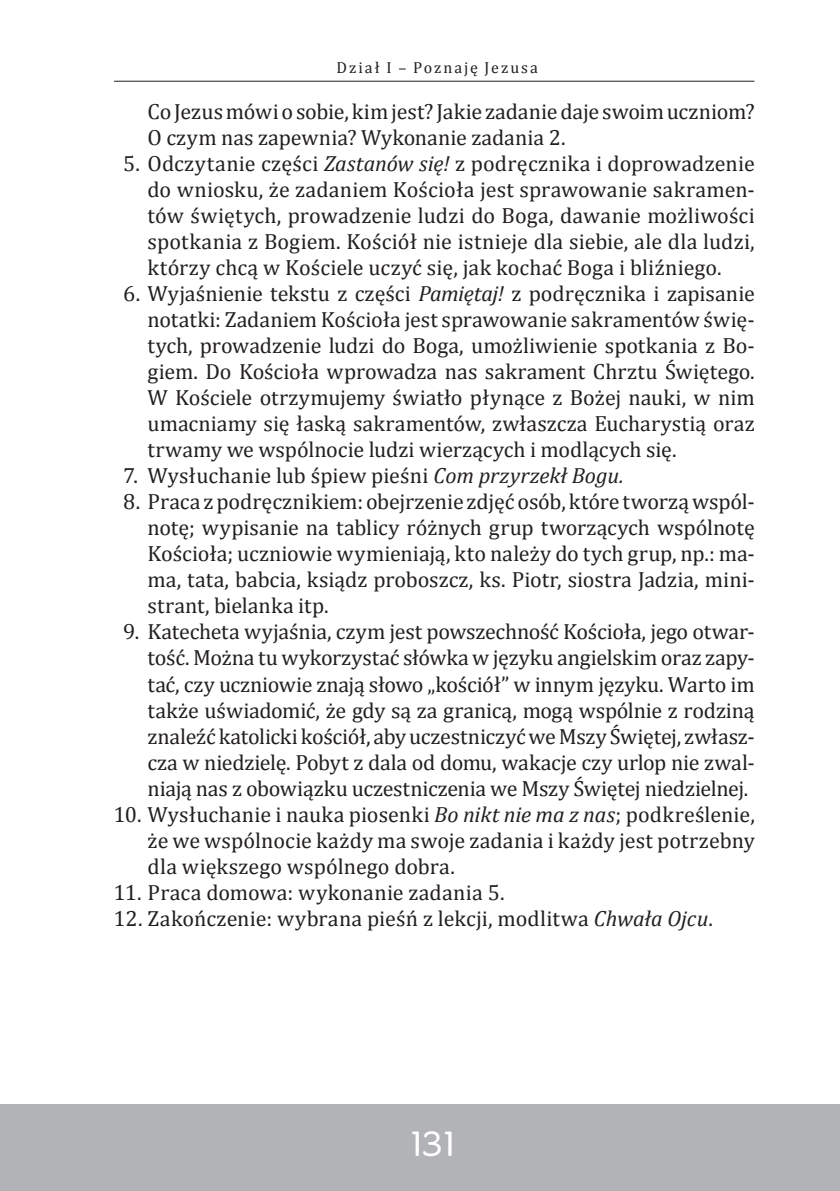
<style>
.page{position:relative;width:840px;height:1191px;background:#fff}
.page>*{position:absolute;margin:0;border:0;box-sizing:border-box;transform-origin:0 0}
.t1{font:300 36px "Merge";color:#fff}
.t2{font:22px/26px "Cambria";color:#231f20;text-align:justify}
.t3{font:16px "Cambria";letter-spacing:.12em;color:#231f20}
.s1{font-style:italic}
</style>
<div class="page">
<hr style="left:0;top:1104px;width:1px;height:87px;background:#b2b3b7">
<div style="left:1px;top:1104px;width:838px;height:87px;background:#b2b3b7"></div>
<hr style="left:114px;top:81px;width:640px;height:1px;background:#231f20">
<p class="t3" style="left:336px;top:58px;width:203px">Dział I – Poznaję Jezusa</p>
<p class="t2" style="left:147px;top:99px;width:608px">Co Jezus mówi o sobie, kim jest? Jakie zadanie daje swoim uczniom?<br>O czym nas zapewnia? Wykonanie zadania 2.</p>
<p class="t2" style="left:147px;top:151px;width:608px;text-indent:-24px">5. Odczytanie części <span class="s1">Zastanów się!</span> z podręcznika i doprowadzenie do wniosku, że zadaniem Kościoła jest sprawowanie sakramen&shy;tów świętych, prowadzenie ludzi do Boga, dawanie możliwości spotkania z Bogiem. Kościół nie istnieje dla siebie, ale dla ludzi, którzy chcą w Kościele uczyć się, jak kochać Boga i bliźniego.</p>
<p class="t2" style="left:147px;top:281px;width:608px;text-indent:-24px">6. Wyjaśnienie tekstu z części <span class="s1">Pamiętaj!</span> z podręcznika i zapisanie notatki: Zadaniem Kościoła jest sprawowanie sakramentów świę‑ tych, prowadzenie ludzi do Boga, umożliwienie spotkania z Bo‑ giem. Do Kościoła wprowadza nas sakrament Chrztu Świętego.<br>W Kościele otrzymujemy światło płynące z Bożej nauki, w nim umacniamy się łaską sakramentów, zwłaszcza Eucharystią oraz trwamy we wspólnocie ludzi wierzących i modlących się.</p>
<p class="t2" style="left:123px;top:463px;width:502px">7. Wysłuchanie lub śpiew pieśni <span class="s1">Com przyrzekł Bogu.</span></p>
<p class="t2" style="left:147px;top:489px;width:608px;text-indent:-24px">8. Praca z podręcznikiem: obejrzenie zdjęć osób, które tworzą wspól‑ notę; wypisanie na tablicy różnych grup tworzących wspólnotę Kościoła; uczniowie wymieniają, kto należy do tych grup, np.: ma‑ ma, tata, babcia, ksiądz proboszcz, ks. Piotr, siostra Jadzia, mini&shy;strant, bielanka itp.</p>
<p class="t2" style="left:147px;top:619px;width:608px;text-indent:-24px">9. Katecheta wyjaśnia, czym jest powszechność Kościoła, jego otwar&shy;tość. Można tu wykorzystać słówka w języku angielskim oraz zapy&shy;tać, czy uczniowie znają słowo „kościół” w innym języku. Warto im także uświadomić, że gdy są za granicą, mogą wspólnie z rodziną znaleźć katolicki kościół, aby uczestniczyć we Mszy Świętej, zwłasz&shy;cza w niedzielę. Pobyt z dala od domu, wakacje czy urlop nie zwal&shy;niają nas z obowiązku uczestniczenia we Mszy Świętej niedzielnej.</p>
<p class="t2" style="left:147px;top:801px;width:608px;text-indent:-34px">10. Wysłuchanie i nauka piosenki <span class="s1">Bo nikt nie ma z nas</span>; podkreślenie, że we wspólnocie każdy ma swoje zadania i każdy jest potrzebny dla większego wspólnego dobra.</p>
<p class="t2" style="left:113px;top:879px;width:392px">11. Praca domowa: wykonanie zadania 5.</p>
<p class="t2" style="left:113px;top:905px;width:600px">12. Zakończenie: wybrana pieśń z lekcji, modlitwa <span class="s1">Chwała Ojcu</span>.</p>
<p class="t1" style="left:409px;top:1122px;width:46px">131</p>
</div>
